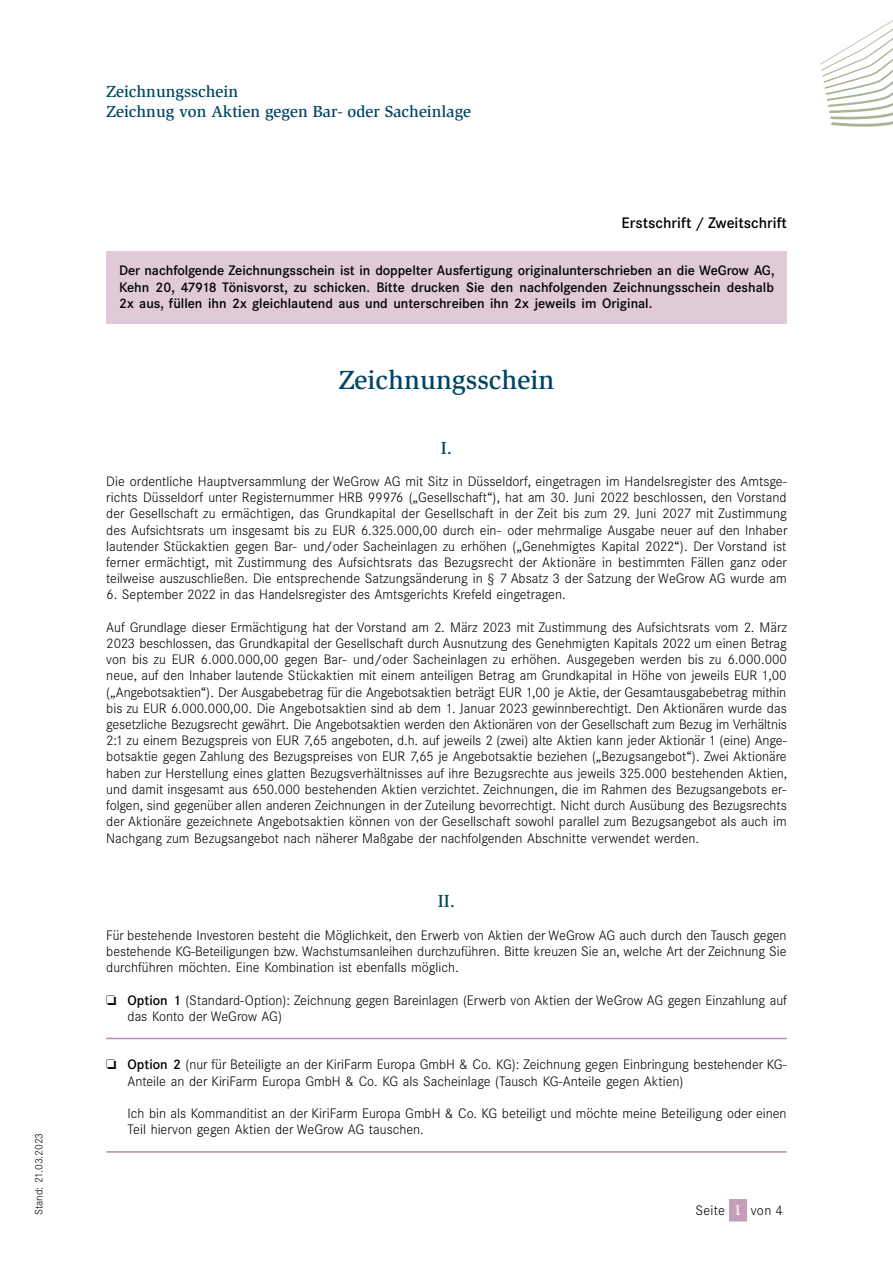
<style>
.page{position:relative;width:893px;height:1263px;background:#fff}
.page>*{position:absolute;margin:0;border:0;box-sizing:border-box;transform-origin:0 0}
.t1{font:500 27px "Slimbach";color:#004664}
.t2{font:500 18px "Slimbach";color:#004664}
.t3{font:500 16.5px/19.8px "Slimbach";color:#004664}
.t4{font:500 15px "Corporate SBQ";color:#000}
.t5{font:300 13.5px/16.2px "Corporate SBQ";color:#000;text-align:justify}
.t6{font:500 13.5px/16.2px "Corporate SBQ";color:#000;text-align:justify}
.t7{font:300 13.5px "Corporate SBQ";letter-spacing:.025em;color:#000}
.t8{font:300 10.5px "Corporate SBQ";color:#000}
.s1{font-weight:500}
.s2{font-family:"Slimbach";font-weight:500;font-size:15px;color:#fff}
</style>
<div class="page">
<div style="left:729px;top:1199px;width:18px;height:22px;background:#c49eb6"></div>
<svg style="left:820px;top:20px;width:73px;height:107px"></svg>
<hr style="left:106px;top:1038px;width:681px;height:1px;background:#b78aa8">
<hr style="left:106px;top:1151px;width:681px;height:2px;background:#b78aa8">
<div style="left:106px;top:251px;width:681px;height:73px;background:#e0cad8"></div>
<p class="t8" style="left:33px;top:1215px;width:83px;rotate:-90deg">Stand: 21.03.2023</p>
<p class="t3" style="left:106px;top:82px;width:366px">Zeichnungsschein<br>Zeichnug von Aktien gegen Bar- oder Sacheinlage</p>
<p class="t4" style="left:622px;top:214px;width:167px">Erstschrift / Zweitschrift</p>
<p class="t6" style="left:119px;top:263px;width:657px">Der nachfolgende Zeichnungsschein ist in doppelter Ausfertigung originalunterschrieben an die WeGrow AG, Kehn 20, 47918 Tönisvorst, zu schicken. Bitte drucken Sie den nachfolgenden Zeichnungsschein deshalb 2x aus, füllen ihn 2x gleichlautend aus und unterschreiben ihn 2x jeweils im Original.</p>
<h1 class="t1" style="left:339px;top:363px;width:217px">Zeichnungsschein</h1>
<h2 class="t2" style="left:441px;top:437px;width:13px">I.</h2>
<p class="t5" style="left:106px;top:473px;width:683px">Die ordentliche Hauptversammlung der WeGrow AG mit Sitz in Düsseldorf, eingetragen im Handelsregister des Amtsge&shy;richts Düsseldorf unter Registernummer HRB 99976 („Gesellschaft“), hat am 30. Juni 2022 beschlossen, den Vorstand der Gesellschaft zu ermächtigen, das Grundkapital der Gesellschaft in der Zeit bis zum 29. Juni 2027 mit Zustimmung des Aufsichtsrats um insgesamt bis zu EUR 6.325.000,00 durch ein- oder mehrmalige Ausgabe neuer auf den Inhaber lautender Stückaktien gegen Bar- und/oder Sacheinlagen zu erhöhen („Genehmigtes Kapital 2022“). Der Vorstand ist ferner ermächtigt, mit Zustimmung des Aufsichtsrats das Bezugsrecht der Aktionäre in bestimmten Fällen ganz oder teilweise auszuschließen. Die entsprechende Satzungsänderung in § 7 Absatz 3 der Satzung der WeGrow AG wurde am</p>
<p class="t5" style="left:106px;top:587px;width:461px">6. September 2022 in das Handelsregister des Amtsgerichts Krefeld eingetragen.</p>
<p class="t5" style="left:106px;top:619px;width:682px">Auf Grundlage dieser Ermächtigung hat der Vorstand am 2. März 2023 mit Zustimmung des Aufsichtsrats vom 2. März 2023 beschlossen, das Grundkapital der Gesellschaft durch Ausnutzung des Genehmigten Kapitals 2022 um einen Betrag von bis zu EUR 6.000.000,00 gegen Bar- und/oder Sacheinlagen zu erhöhen. Ausgegeben werden bis zu 6.000.000 neue, auf den Inhaber lautende Stückaktien mit einem anteiligen Betrag am Grundkapital in Höhe von jeweils EUR 1,00 („Angebotsaktien“). Der Ausgabebetrag für die Angebotsaktien beträgt EUR 1,00 je Aktie, der Gesamtausgabebetrag mithin bis zu EUR 6.000.000,00. Die Angebotsaktien sind ab dem 1. Januar 2023 gewinnberechtigt. Den Aktionären wurde das gesetzliche Bezugsrecht gewährt. Die Angebotsaktien werden den Aktionären von der Gesellschaft zum Bezug im Verhältnis 2:1 zu einem Bezugspreis von EUR 7,65 angeboten, d.h. auf jeweils 2 (zwei) alte Aktien kann jeder Aktionär 1 (eine) Ange&shy;botsaktie gegen Zahlung des Bezugspreises von EUR 7,65 je Angebotsaktie beziehen („Bezugsangebot“). Zwei Aktionäre haben zur Herstellung eines glatten Bezugsverhältnisses auf ihre Bezugsrechte aus jeweils 325.000 bestehenden Aktien, und damit insgesamt aus 650.000 bestehenden Aktien verzichtet. Zeichnungen, die im Rahmen des Bezugsangebots er&shy;folgen, sind gegenüber allen anderen Zeichnungen in der Zuteilung bevorrechtigt. Nicht durch Ausübung des Bezugsrechts der Aktionäre gezeichnete Angebotsaktien können von der Gesellschaft sowohl parallel zum Bezugsangebot als auch im Nachgang zum Bezugsangebot nach näherer Maßgabe der nachfolgenden Abschnitte verwendet werden.</p>
<h2 class="t2" style="left:438px;top:890px;width:19px">II.</h2>
<p class="t5" style="left:106px;top:927px;width:682px">Für bestehende Investoren besteht die Möglichkeit, den Erwerb von Aktien der WeGrow AG auch durch den Tausch gegen bestehende KG-Beteiligungen bzw. Wachstumsanleihen durchzuführen. Bitte kreuzen Sie an, welche Art der Zeichnung Sie durchführen möchten. Eine Kombination ist ebenfalls möglich.</p>
<p class="t5" style="left:128px;top:992px;width:661px;text-indent:-21px">❏ <span class="s1">Option 1</span> (Standard-Option): Zeichnung gegen Bareinlagen (Erwerb von Aktien der WeGrow AG gegen Einzahlung auf das Konto der WeGrow AG)</p>
<p class="t5" style="left:128px;top:1057px;width:661px;text-indent:-21px">❏ <span class="s1">Option 2</span> (nur für Beteiligte an der KiriFarm Europa GmbH &amp; Co. KG): Zeichnung gegen Einbringung bestehender KG-<br>Anteile an der KiriFarm Europa GmbH &amp; Co. KG als Sacheinlage (Tausch KG-Anteile gegen Aktien)</p>
<p class="t5" style="left:128px;top:1105px;width:661px">Ich bin als Kommanditist an der KiriFarm Europa GmbH &amp; Co. KG beteiligt und möchte meine Beteiligung oder einen<br>Teil hiervon gegen Aktien der WeGrow AG tauschen.</p>
<p class="t7" style="left:695px;top:1202px;width:89px">Seite <span class="s2">1</span> von 4</p>
</div>
